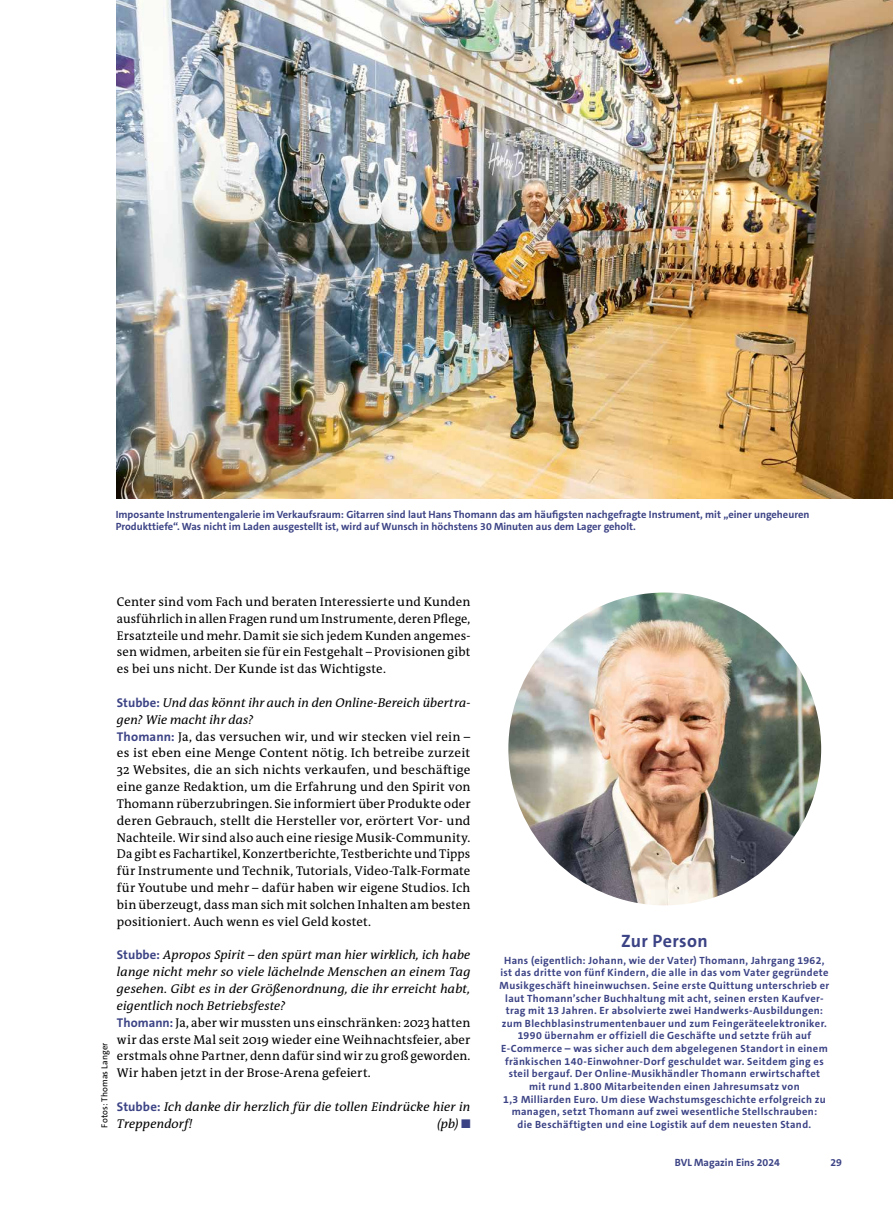
<style>
.page{position:relative;width:893px;height:1212px;background:#fff}
.page>*{position:absolute;margin:0;border:0;box-sizing:border-box;transform-origin:0 0}
.t1{font:700 18px "The Sans C5";letter-spacing:.02em;color:#3c4385}
.t2{font:12.75px/16.8px "The Antiqua B W5 Plain";letter-spacing:.01em;color:#000}
.t3{font:italic 12.75px/16.8px "The Antiqua B W5 Plain";letter-spacing:.01em;color:#000}
.t4{font:700 10.5px/12.6px "The Sans C5";letter-spacing:.03em;color:#3c4385;text-align:center}
.t5{font:700 10.5px/12.6px "The Sans C5";color:#3c4385}
.t6{font:8.85px "The Sans C5";letter-spacing:.015em;color:#000}
.s1{font-family:"The Sans C5";font-weight:700;color:#3c4385}
.s2{font-style:italic}
.s3{font-family:"The Sans C5";font-weight:700;font-style:normal;color:#3c4385}
</style>
<div class="page">
<img style="left:117px;top:0;width:776px;height:499px">
<img style="left:508px;top:592px;width:313px;height:313px;border-radius:156px">
<p class="t5" style="left:116px;top:508px;width:695px">Imposante Instrumentengalerie im Verkaufsraum: Gitarren sind laut Hans Thomann das am häufigsten nachgefragte Instrument, mit „einer ungeheuren<br>Produkttiefe“. Was nicht im Laden ausgestellt ist, wird auf Wunsch in höchstens 30 Minuten aus dem Lager geholt.</p>
<p class="t2" style="left:117px;top:593px;width:355px;text-align:justify">Center sind vom Fach und beraten Interessierte und Kunden ausführlich in allen Fragen rund um Instrumente, deren Pflege, Ersatzteile und mehr. Damit sie sich jedem Kunden angemes&shy;sen widmen, arbeiten sie für ein Festgehalt – Provisionen gibt es bei uns nicht. Der Kunde ist das Wichtigste.</p>
<p class="t2" style="left:117px;top:694px;width:355px"><span class="s1">Stubbe:</span> <span class="s2">Und das könnt ihr auch in den Online-Bereich übertra&shy;gen? Wie macht ihr das?<br></span><span class="s1">Thomann:</span> Ja, das versuchen wir, und wir stecken viel rein – es ist eben eine Menge Content nötig. Ich betreibe zurzeit 32 Websites, die an sich nichts verkaufen, und beschäftige eine ganze Redaktion, um die Erfahrung und den Spirit von Thomann rüberzubringen. Sie informiert über Produkte oder deren Gebrauch, stellt die Hersteller vor, erörtert Vor- und Nachteile. Wir sind also auch eine riesige Musik-Community.<br>Da gibt es Fachartikel, Konzertberichte, Testberichte und Tipps für Instrumente und Technik, Tutorials, Video-Talk-Formate für Youtube und mehr – dafür haben wir eigene Studios. Ich bin überzeugt, dass man sich mit solchen Inhalten am besten positioniert. Auch wenn es viel Geld kostet.</p>
<p class="t2" style="left:117px;top:947px;width:355px"><span class="s1">Stubbe:</span> <span class="s2">Apropos Spirit – den spürt man hier wirklich, ich habe lange nicht mehr so viele lächelnde Menschen an einem Tag gesehen. Gibt es in der Größenordnung, die ihr erreicht habt, eigentlich noch Betriebsfeste?<br></span><span class="s1">Thomann:</span> Ja, aber wir mussten uns einschränken: 2023 hatten wir das erste Mal seit 2019 wieder eine Weihnachtsfeier, aber erstmals ohne Partner, denn dafür sind wir zu groß geworden.<br>Wir haben jetzt in der Brose-Arena gefeiert.</p>
<p class="t3" style="left:117px;top:1098px;width:355px"><span class="s3">Stubbe:</span> Ich danke dir herzlich für die tollen Eindrücke hier in<br>Treppendorf!</p>
<p class="t6" style="left:99px;top:1127px;width:86px;rotate:-90deg">Fotos: Thomas Langer</p>
<p class="t3" style="left:437px;top:1115px;width:35px">(pb) <span class="s3">■</span></p>
<h1 class="t1" style="left:621px;top:929px;width:88px">Zur Person</h1>
<p class="t4" style="left:499px;top:954px;width:331px">Hans (eigentlich: Johann, wie der Vater) Thomann, Jahrgang 1962, ist das dritte von fünf Kindern, die alle in das vom Vater gegründete Musikgeschäft hineinwuchsen. Seine erste Quittung unterschrieb er laut Thomann’scher Buchhaltung mit acht, seinen ersten Kaufver&shy;trag mit 13 Jahren. Er absolvierte zwei Handwerks-Ausbildungen: zum Blechblasinstrumentenbauer und zum Feingeräteelektroniker.<br>1990 übernahm er offiziell die Geschäfte und setzte früh auf E-Commerce – was sicher auch dem abgelegenen Standort in einem fränkischen 140-Einwohner-Dorf geschuldet war. Seitdem ging es steil bergauf. Der Online-Musikhändler Thomann erwirtschaftet mit rund 1.800 Mitarbeitenden einen Jahresumsatz von<br>1,3 Milliarden Euro. Um diese Wachstumsgeschichte erfolgreich zu managen, setzt Thomann auf zwei wesentliche Stellschrauben:<br>die Beschäftigten und eine Logistik auf dem neuesten Stand.</p>
<p class="t5" style="left:675px;top:1156px;width:107px">BVL Magazin Eins 2024</p>
<p class="t4" style="left:830px;top:1156px;width:13px">29</p>
</div>
